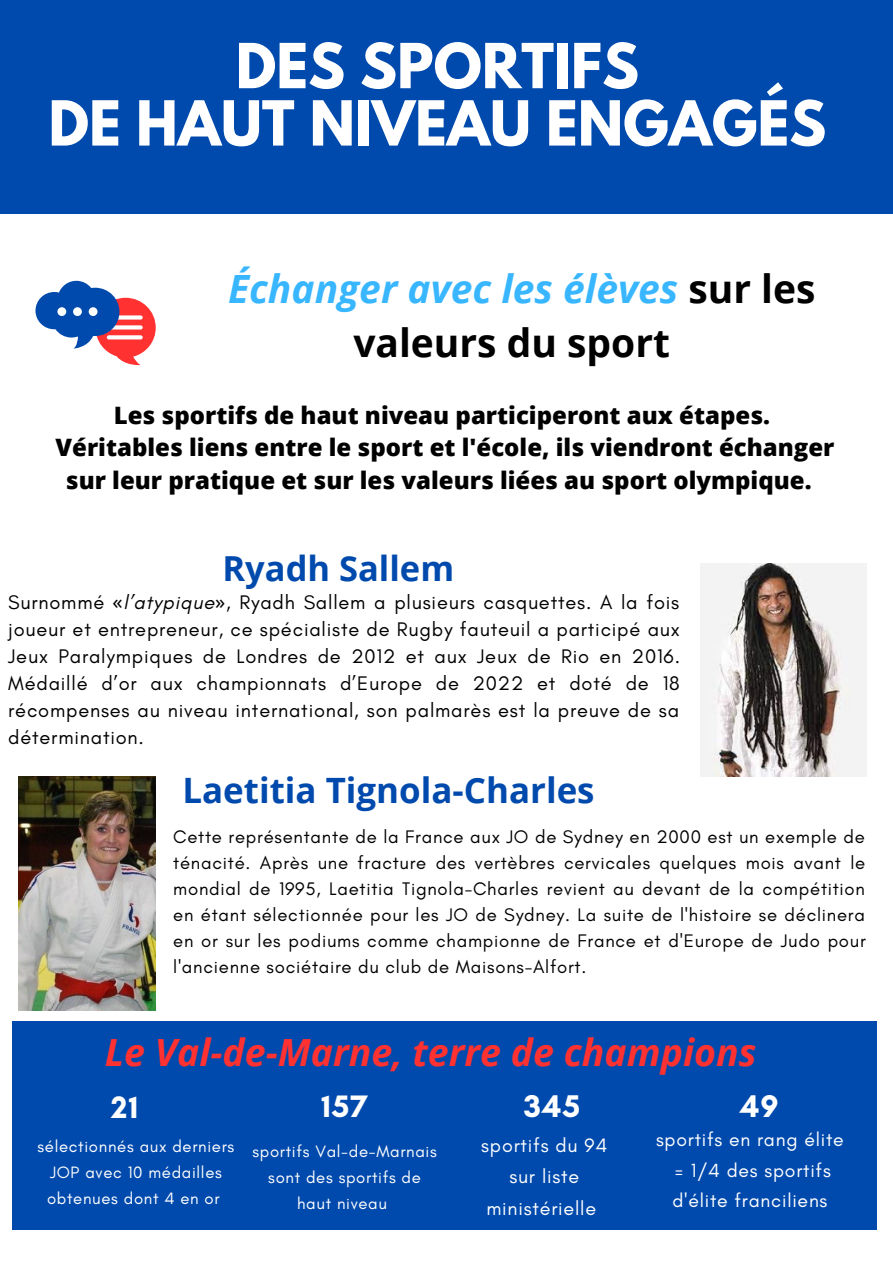
<style>
.page{position:relative;width:893px;height:1264px;background:#fff}
.page>*{position:absolute;margin:0;border:0;box-sizing:border-box;transform-origin:0 0}
.t1{font:700 54.9px/57.3px "League Spartan";color:#fff;text-align:center}
.t2{font:italic 700 39px/54px "Open Sans";color:#38b6ff;text-align:center}
.t3{font:italic 700 37.5px "Open Sans";color:#ff3131}
.t4{font:700 34.95px "Open Sans";color:#004aad}
.t5{font:700 34.5px "Open Sans";color:#004aad}
.t6{font:700 31.95px "Glacial Indifference";color:#fff}
.t7{font:700 31.5px "Glacial Indifference";color:#fff}
.t8{font:800 24px/32.5px "Open Sans";color:#000;text-align:center}
.t9{font:19.95px/27px "Glacial Indifference";letter-spacing:.04em;color:#000;text-align:justify}
.t10{font:19.8px/31.5px "Glacial Indifference";letter-spacing:.04em;color:#fff;text-align:center}
.t11{font:19.35px/30.3px "Glacial Indifference";letter-spacing:.04em;color:#fff;text-align:center}
.t12{font:18.45px/25.8px "Glacial Indifference";letter-spacing:.04em;color:#000;text-align:justify}
.t13{font:16.8px/25.8px "Glacial Indifference";letter-spacing:.04em;color:#fff;text-align:center}
.s1{font-style:normal;color:#000}
.s2{font-family:"Noto Sans"}
.s3{font-style:italic}
</style>
<div class="page">
<div style="left:0;top:0;width:892px;height:214px;background:#004aad"></div>
<div style="left:13px;top:1021px;width:864px;height:208px;background:#004aad"></div>
<svg style="left:35px;top:281px;width:121px;height:85px"></svg>
<div style="left:57px;top:307px;width:9px;height:9px;background:#fff;border-radius:50%"></div>
<div style="left:73px;top:307px;width:9px;height:9px;background:#fff;border-radius:50%"></div>
<div style="left:89px;top:307px;width:8px;height:9px;background:#fff;border-radius:50%"></div>
<img style="left:700px;top:563px;width:166px;height:214px">
<img style="left:18px;top:776px;width:137px;height:234px">
<h1 class="t1" style="left:48px;top:44px;width:779px">DES SPORTIFS<br>DE HAUT NIVEAU ENGAGÉS</h1>
<h2 class="t2" style="left:228px;top:261px;width:589px">Échanger avec les élèves <span class="s1">sur les valeurs du sport</span></h2>
<h3 class="t8" style="left:56px;top:398px;width:780px">Les sportifs de haut niveau participeront aux étapes.<br>Véritables liens entre le sport et l'école, ils viendront échanger sur leur pratique et sur les valeurs liées au sport olympique.</h3>
<h3 class="t5" style="left:222px;top:544px;width:233px">Ryadh Sallem</h3>
<p class="t9" style="left:8px;top:589px;width:673px">Surnommé <span class="s2">«</span><span class="s3">l’atypique</span><span class="s2">»</span>, Ryadh Sallem a plusieurs casquettes. A la fois joueur et entrepreneur, ce spécialiste de Rugby fauteuil a participé aux Jeux Paralympiques de Londres de 2012 et aux Jeux de Rio en 2016.<br>Médaillé d’or aux championnats d’Europe de 2022 et doté de 18 récompenses au niveau international, son palmarès est la preuve de sa détermination.</p>
<h3 class="t4" style="left:182px;top:765px;width:413px">Laetitia Tignola-Charles</h3>
<p class="t12" style="left:173px;top:824px;width:694px">Cette représentante de la France aux JO de Sydney en 2000 est un exemple de ténacité. Après une fracture des vertèbres cervicales quelques mois avant le mondial de 1995, Laetitia Tignola-Charles revient au devant de la compétition en étant sélectionnée pour les JO de Sydney. La suite de l'histoire se déclinera en or sur les podiums comme championne de France et d'Europe de Judo pour l'ancienne sociétaire du club de Maisons-Alfort.</p>
<h3 class="t3" style="left:105px;top:1026px;width:653px">Le Val-de-Marne, terre de champions</h3>
<h3 class="t7" style="left:111px;top:1087px;width:29px">21</h3>
<p class="t13" style="left:37px;top:1133px;width:198px">sélectionnés aux derniers<br>JOP avec 10 médailles obtenues dont 4 en or</p>
<h3 class="t6" style="left:523px;top:1086px;width:58px">345</h3>
<p class="t10" style="left:481px;top:1128px;width:128px">sportifs du 94 sur liste ministérielle</p>
<h3 class="t6" style="left:740px;top:1086px;width:40px">49</h3>
<p class="t11" style="left:656px;top:1124px;width:189px">sportifs en rang élite = 1/4 des sportifs d'élite franciliens</p>
<h3 class="t7" style="left:321px;top:1086px;width:48px">157</h3>
<p class="t13" style="left:252px;top:1138px;width:186px">sportifs Val-de-Marnais sont des sportifs de haut niveau</p>
</div>
